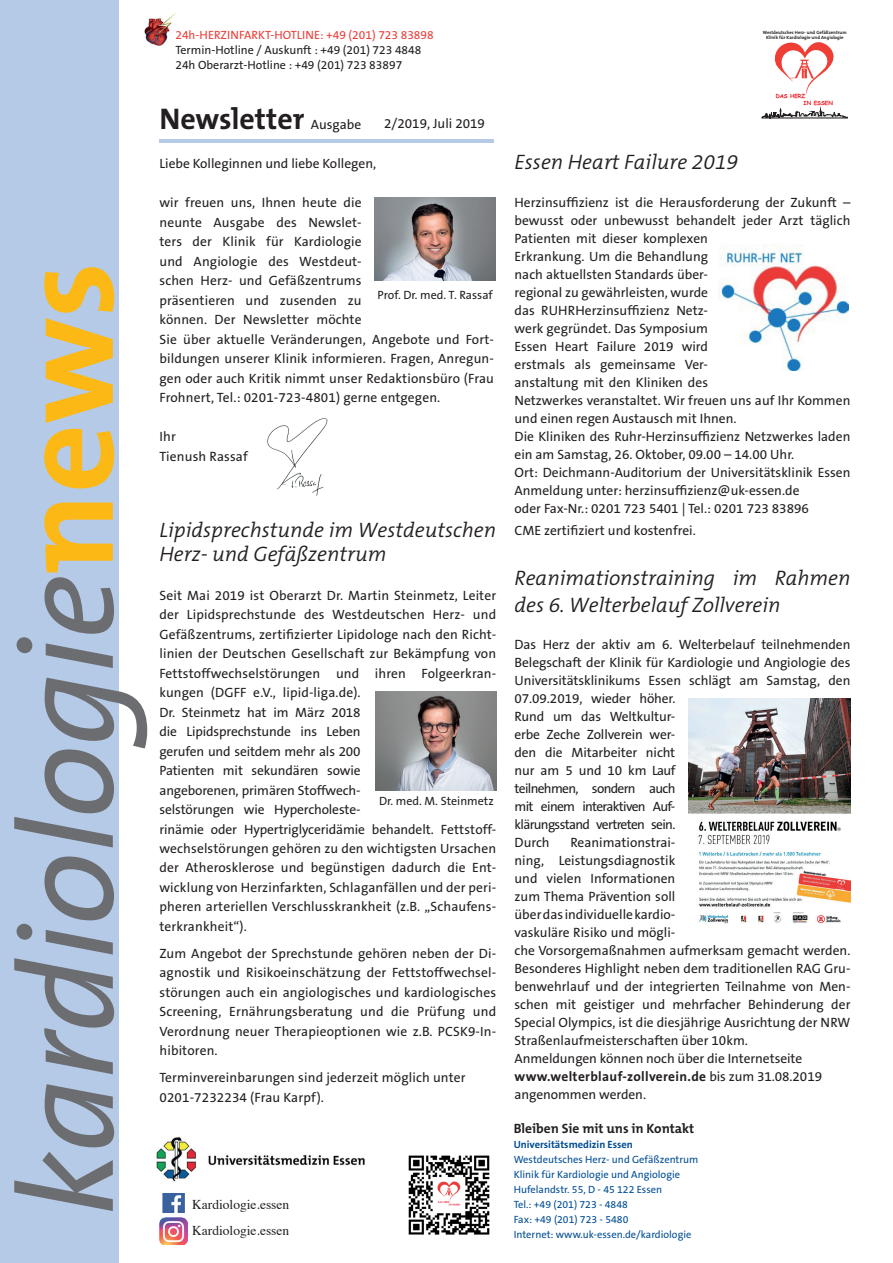
<style>
.page{position:relative;width:893px;height:1263px;background:#fff}
.page>*{position:absolute;margin:0;border:0;box-sizing:border-box;transform-origin:0 0}
.t1{font:italic 135px "The Sans B5 Plain";letter-spacing:-.005em;color:#6c6d70}
.t2{font:700 30px "The Mix B7";color:#231f20}
.t3{font:italic 300 21px/24px "The Mix B4";color:#231f20}
.t4{font:13.5px/18px "The Sans B5 Plain";color:#231f20}
.t5{font:700 13.5px "The Sans B7";letter-spacing:.025em;color:#231f20}
.t6{font:13.5px/26.5px "Times";color:#231f20}
.t7{font:700 13.5px "The Mix B7";color:#231f20}
.t8{font:12px/15px "The Sans B5 Plain";color:#231f20}
.t9{font:12px "The Sans B5 Plain";color:#ec3d38}
.t10{font:10.5px/15px "The Sans B5 Plain";color:#014d95}
.t11{font:700 10.5px "The Sans B7";color:#014d95}
.t12{font:700 5.55px/6.8px "Comic Sans MS";color:#ee1d23}
.t13{font:700 4.65px/5.6px "The Mix B7";color:#231f20;text-align:center}
.s1{font-family:"The Mix B7";font-weight:700;font-style:normal;color:#fcb814}
.s2{font-family:"The Sans B5 Plain";font-weight:400}
</style>
<div class="page">
<img style="left:156px;top:1137px;width:209px;height:45px">
<div style="left:0;top:0;width:119px;height:1263px;background:#b5cae7"></div>
<img style="left:145px;top:14px;width:30px;height:31px">
<svg style="left:762px;top:108px;width:85px;height:10px"></svg>
<svg style="left:774px;top:42px;width:60px;height:52px"></svg>
<hr style="left:159px;top:139px;width:335px;height:3px;background:#b5cae7">
<img style="left:163px;top:1194px;width:22px;height:19px">
<img style="left:159px;top:1217px;width:29px;height:27px">
<img style="left:408px;top:1155px;width:82px;height:80px">
<img style="left:376px;top:692px;width:120px;height:99px">
<img style="left:374px;top:198px;width:122px;height:83px">
<img style="left:718px;top:244px;width:131px;height:126px">
<img style="left:688px;top:698px;width:162px;height:226px">
<img style="left:267px;top:418px;width:61px;height:78px">
<p class="t9" style="left:175px;top:28px;width:260px">24h-HERZINFARKT-HOTLINE: +49 (201) 723 83898</p>
<p class="t8" style="left:175px;top:43px;width:248px">Termin-Hotline / Auskunft : +49 (201) 723 4848<br>24h Oberarzt-Hotline : +49 (201) 723 83897</p>
<h1 class="t1" style="left:-3px;top:1216px;width:956px;rotate:-90deg">kardiologie<span class="s1">news</span></h1>
<h2 class="t2" style="left:159px;top:103px;width:146px">Newsletter</h2>
<p class="t4" style="left:311px;top:116px;width:52px">Ausgabe</p>
<p class="t4" style="left:384px;top:115px;width:102px">2/2019, Juli 2019</p>
<p class="t4" style="left:159px;top:155px;width:218px">Liebe Kolleginnen und liebe Kollegen,</p>
<p class="t4" style="left:159px;top:194px;width:336px;line-height:19.5px">wir freuen uns, Ihnen heute die<br>neunte Ausgabe des Newslet-<br>ters der Klinik für Kardiologie<br>und Angiologie des Westdeut-<br>schen Herz- und Gefäßzentrums<br>präsentieren und zusenden zu<br>können. Der Newsletter möchte<br>Sie über aktuelle Veränderungen, Angebote und Fort&shy;bildungen unserer Klinik informieren. Fragen, Anregun&shy;gen oder auch Kritik nimmt unser Redaktionsbüro (Frau Frohnert, Tel.: 0201-723-4801) gerne entgegen.</p>
<p class="t4" style="left:159px;top:428px;width:90px;line-height:19.5px">Ihr<br>Tienush Rassaf</p>
<p class="t8" style="left:377px;top:288px;width:117px">Prof. Dr. med. T. Rassaf</p>
<h3 class="t3" style="left:159px;top:518px;width:338px">Lipidsprechstunde im Westdeutschen<br>Herz- und Gefäßzentrum</h3>
<p class="t4" style="left:159px;top:586px;width:338px;line-height:19.5px">Seit Mai 2019 ist Oberarzt Dr. Martin Steinmetz, Leiter der Lipidsprechstunde des Westdeutschen Herz- und Gefäßzentrums, zertifizierter Lipidologe nach den Richt&shy;linien der Deutschen Gesellschaft zur Bekämpfung von Fettstoffwechselstörungen und ihren Folgeerkran&shy;kungen (DGFF e.V., lipid-liga.de).<br>Dr. Steinmetz hat im März 2018<br>die Lipidsprechstunde ins Leben<br>gerufen und seitdem mehr als 200<br>Patienten mit sekundären sowie<br>angeborenen, primären Stoffwech-<br>selstörungen wie Hypercholeste-<br>rinämie oder Hypertriglyceridämie behandelt. Fettstoff&shy;wechselstörungen gehören zu den wichtigsten Ursachen der Atherosklerose und begünstigen dadurch die Ent&shy;wicklung von Herzinfarkten, Schlaganfällen und der peri&shy;pheren arteriellen Verschlusskrankheit (z.B. „Schaufens&shy;terkrankheit“).</p>
<p class="t4" style="left:159px;top:944px;width:338px;line-height:19.5px;text-align:justify">Zum Angebot der Sprechstunde gehören neben der Di&shy;agnostik und Risikoeinschätzung der Fettstoffwechsel&shy;störungen auch ein angiologisches und kardiologisches Screening, Ernährungsberatung und die Prüfung und Verordnung neuer Therapieoptionen wie z.B. PCSK9-In&shy;hibitoren.</p>
<p class="t4" style="left:159px;top:1069px;width:308px;line-height:19.5px">Terminvereinbarungen sind jederzeit möglich unter<br>0201-7232234 (Frau Karpf).</p>
<p class="t8" style="left:379px;top:794px;width:116px">Dr. med. M. Steinmetz</p>
<p class="t6" style="left:192px;top:1189px;width:99px">Kardiologie.essen<br>Kardiologie.essen</p>
<p class="t13" style="left:763px;top:29px;width:85px">Westdeutsches Herz- und Gefäßzentrum<br>Klinik für Kardiologie und Angiologie</p>
<p class="t12" style="left:804px;top:93px;width:31px;text-indent:-28px">DAS HERZ<br>IN ESSEN</p>
<h3 class="t3" style="left:514px;top:151px;width:225px">Essen Heart Failure 2019</h3>
<p class="t4" style="left:514px;top:194px;width:337px">Herzinsuffizienz ist die Herausforderung der Zukunft – bewusst oder unbewusst behandelt jeder Arzt täglich Patienten mit dieser komplexen<br>Erkrankung. Um die Behandlung<br>nach aktuellsten Standards über-<br>regional zu gewährleisten, wurde<br>das RUHRHerzinsuffizienz Netz-<br>werk gegründet. Das Symposium<br>Essen Heart Failure 2019 wird<br>erstmals als gemeinsame Ver-<br>anstaltung mit den Kliniken des<br>Netzwerkes veranstaltet. Wir freuen uns auf Ihr Kommen und einen regen Austausch mit Ihnen.<br>Die Kliniken des Ruhr-Herzinsuffizienz Netzwerkes laden ein am Samstag, 26. Oktober, 09.00 – 14.00 Uhr.<br>Ort: Deichmann-Auditorium der Universitätsklinik Essen Anmeldung unter: herzinsuffizienz@uk-essen.de<br>oder Fax-Nr.: 0201 723 5401 | Tel.: 0201 723 83896</p>
<p class="t4" style="left:514px;top:522px;width:183px">CME zertifiziert und kostenfrei.</p>
<h3 class="t3" style="left:514px;top:565px;width:337px;line-height:27px">Reanimationstraining im Rahmen des 6. Welterbelauf Zollverein</h3>
<p class="t4" style="left:514px;top:636px;width:337px">Das Herz der aktiv am 6. Welterbelauf teilnehmenden<br>Belegschaft der Klinik für Kardiologie und Angiologie des<br>Universitätsklinikums Essen schlägt am Samstag, den<br>07.09.2019, wieder höher.<br>Rund um das Weltkultur-<br>erbe Zeche Zollverein wer-<br>den die Mitarbeiter nicht<br>nur am 5 und 10 km Lauf<br>teilnehmen, sondern auch<br>mit einem interaktiven Auf-<br>klärungsstand vertreten sein.<br>Durch</p>
<p class="t4" style="left:514px;top:834px;width:337px;text-indent:56px">Reanimationstrai-<br>ning, Leistungsdiagnostik<br>und vielen Informationen<br>zum Thema Prävention soll<br>über das individuelle kardio-<br>vaskuläre Risiko und mögli-<br>che Vorsorgemaßnahmen aufmerksam gemacht werden.<br>Besonderes Highlight neben dem traditionellen RAG Gru&shy;benwehrlauf und der integrierten Teilnahme von Men&shy;schen mit geistiger und mehrfacher Behinderung der Special Olympics, ist die diesjährige Ausrichtung der NRW Straßenlaufmeisterschaften über 10km.<br>Anmeldungen können noch über die Internetseite</p>
<p class="t5" style="left:514px;top:1070px;width:309px">www.welterblauf-zollverein.de <span class="s2">bis zum 31.08.2019</span></p>
<p class="t4" style="left:514px;top:1086px;width:133px">angenommen werden.</p>
<p class="t7" style="left:514px;top:1121px;width:182px">Bleiben Sie mit uns in Kontakt</p>
<p class="t11" style="left:514px;top:1139px;width:121px">Universitätsmedizin Essen</p>
<p class="t10" style="left:514px;top:1152px;width:186px">Westdeutsches Herz- und Gefäßzentrum Klinik für Kardiologie und Angiologie Hufelandstr. 55, D - 45 122 Essen<br>Tel.: +49 (201) 723 - 4848<br>Fax: +49 (201) 723 - 5480<br>Internet: www.uk-essen.de/kardiologie</p>
</div>
